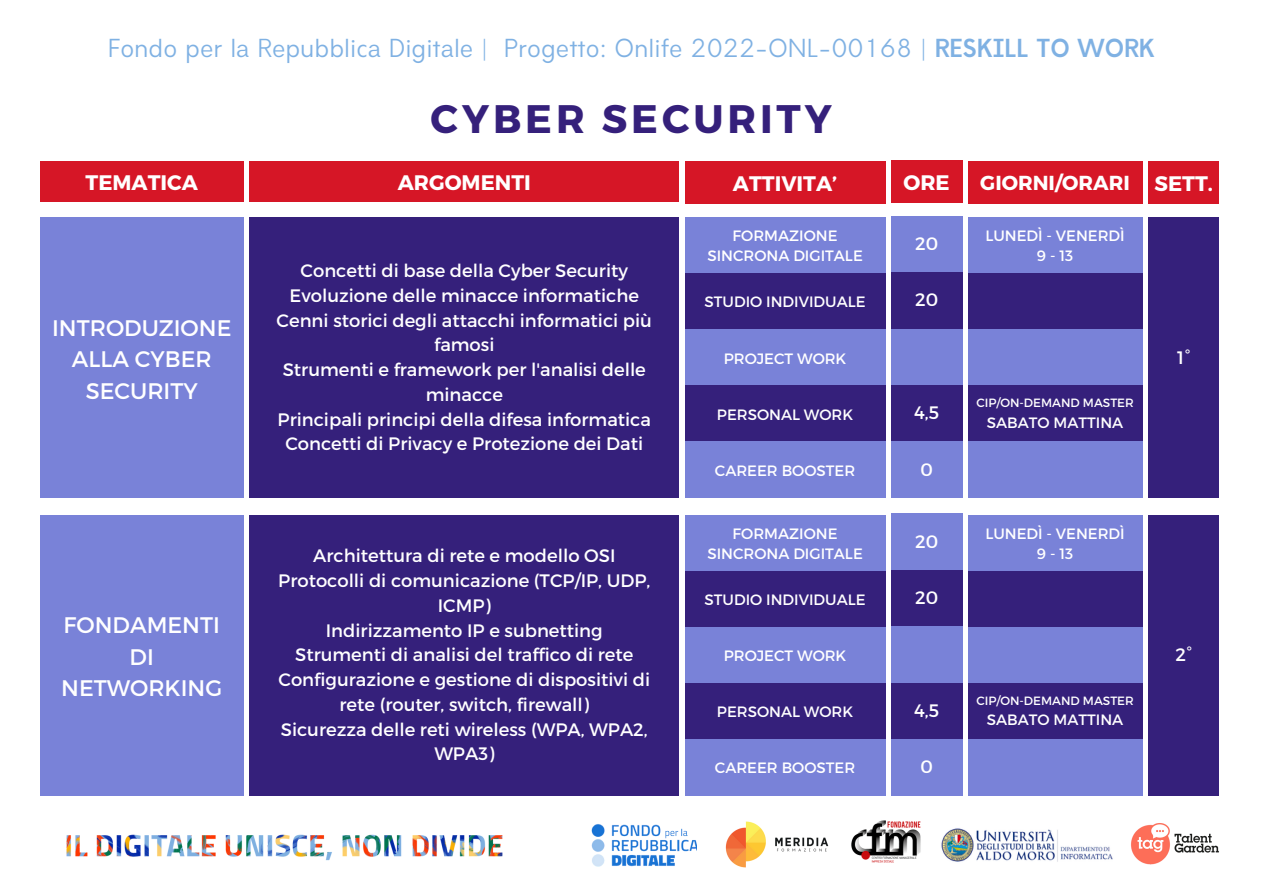
<style>
.page{position:relative;width:1263px;height:894px;background:#fff}
.page>*{position:absolute;margin:0;border:0;box-sizing:border-box;transform-origin:0 0}
.t1{font:700 39.75px "Montserrat";letter-spacing:.1em;color:#35207b}
.t2{font:24.3px "Amicale";color:#7fb1e3}
.t3{font:22.5px/31.5px "Montserrat";color:#fff;text-align:center}
.t4{font:700 21px "Montserrat";color:#fff}
.t5{font:700 20.25px "Montserrat";color:#fff}
.t6{font:18px/24.8px "Montserrat";color:#fff;text-align:center}
.t7{font:15px "Montserrat";color:#fff}
.t8{font:12px "Montserrat";color:#fff}
.s1{font-weight:700}
</style>
<div class="page">
<div style="left:250px;top:161px;width:429px;height:41px;background:#d61626"></div>
<div style="left:40px;top:161px;width:204px;height:41px;background:#d61626"></div>
<div style="left:685px;top:161px;width:200px;height:43px;background:#d61626"></div>
<div style="left:968px;top:161px;width:174px;height:43px;background:#d61626"></div>
<div style="left:891px;top:160px;width:71px;height:43px;background:#d61626"></div>
<div style="left:1148px;top:161px;width:71px;height:43px;background:#d61626"></div>
<div style="left:250px;top:217px;width:429px;height:281px;background:#35207b"></div>
<div style="left:250px;top:515px;width:429px;height:280px;background:#35207b"></div>
<div style="left:685px;top:217px;width:200px;height:56px;background:#7982d8"></div>
<div style="left:968px;top:217px;width:174px;height:56px;background:#7982d8"></div>
<div style="left:685px;top:515px;width:200px;height:56px;background:#7982d8"></div>
<div style="left:968px;top:515px;width:174px;height:56px;background:#7982d8"></div>
<div style="left:685px;top:273px;width:200px;height:56px;background:#35207b"></div>
<div style="left:968px;top:273px;width:174px;height:56px;background:#35207b"></div>
<div style="left:685px;top:571px;width:200px;height:56px;background:#35207b"></div>
<div style="left:968px;top:571px;width:174px;height:56px;background:#35207b"></div>
<div style="left:685px;top:329px;width:200px;height:57px;background:#7982d8"></div>
<div style="left:968px;top:329px;width:174px;height:57px;background:#7982d8"></div>
<div style="left:685px;top:627px;width:200px;height:56px;background:#7982d8"></div>
<div style="left:968px;top:627px;width:174px;height:56px;background:#7982d8"></div>
<div style="left:685px;top:386px;width:200px;height:56px;background:#35207b"></div>
<div style="left:968px;top:386px;width:174px;height:56px;background:#35207b"></div>
<div style="left:685px;top:683px;width:200px;height:56px;background:#35207b"></div>
<div style="left:968px;top:683px;width:174px;height:56px;background:#35207b"></div>
<div style="left:685px;top:442px;width:200px;height:56px;background:#7982d8"></div>
<div style="left:968px;top:442px;width:174px;height:56px;background:#7982d8"></div>
<div style="left:685px;top:739px;width:200px;height:56px;background:#7982d8"></div>
<div style="left:968px;top:739px;width:174px;height:56px;background:#7982d8"></div>
<div style="left:891px;top:216px;width:71px;height:56px;background:#7982d8"></div>
<div style="left:891px;top:513px;width:71px;height:56px;background:#7982d8"></div>
<div style="left:891px;top:272px;width:71px;height:56px;background:#35207b"></div>
<div style="left:891px;top:570px;width:71px;height:56px;background:#35207b"></div>
<div style="left:891px;top:329px;width:71px;height:56px;background:#7982d8"></div>
<div style="left:891px;top:626px;width:71px;height:56px;background:#7982d8"></div>
<div style="left:891px;top:385px;width:71px;height:56px;background:#35207b"></div>
<div style="left:891px;top:682px;width:71px;height:57px;background:#35207b"></div>
<div style="left:891px;top:442px;width:71px;height:56px;background:#7982d8"></div>
<div style="left:891px;top:739px;width:71px;height:56px;background:#7982d8"></div>
<div style="left:1148px;top:217px;width:71px;height:281px;background:#35207b"></div>
<div style="left:1148px;top:515px;width:71px;height:280px;background:#35207b"></div>
<div style="left:40px;top:217px;width:204px;height:281px;background:#7982d8"></div>
<div style="left:40px;top:515px;width:204px;height:280px;background:#7982d8"></div>
<img style="left:592px;top:824px;width:104px;height:43px">
<img style="left:66px;top:834px;width:437px;height:27px">
<img style="left:725px;top:821px;width:104px;height:47px">
<img style="left:1131px;top:823px;width:88px;height:42px">
<img style="left:851px;top:820px;width:70px;height:43px">
<img style="left:941px;top:828px;width:172px;height:34px">
<p class="t2" style="left:108px;top:39px;width:1048px">Fondo per la Repubblica Digitale | Progetto: Onlife 2022-ONL-00168 | <span class="s1">RESKILL TO WORK</span></p>
<p class="t1" style="left:431px;top:92px;width:403px">CYBER SECURITY</p>
<p class="t4" style="left:86px;top:168px;width:114px">TEMATICA</p>
<p class="t4" style="left:398px;top:168px;width:135px">ARGOMENTI</p>
<p class="t4" style="left:733px;top:170px;width:106px">ATTIVITA’</p>
<p class="t4" style="left:903px;top:168px;width:48px">ORE</p>
<p class="t5" style="left:980px;top:169px;width:151px">GIORNI/ORARI</p>
<p class="t4" style="left:1154px;top:170px;width:60px">SETT.</p>
<p class="t3" style="left:52px;top:311px;width:181px">INTRODUZIONE<br>ALLA CYBER<br>SECURITY</p>
<p class="t3" style="left:61px;top:608px;width:162px">FONDAMENTI<br>DI<br>NETWORKING</p>
<p class="t6" style="left:301px;top:257px;width:329px">Concetti di base della Cyber Security</p>
<p class="t6" style="left:290px;top:282px;width:351px">Evoluzione delle minacce informatiche</p>
<p class="t6" style="left:277px;top:307px;width:377px">Cenni storici degli attacchi informatici più famosi</p>
<p class="t6" style="left:283px;top:356px;width:365px">Strumenti e framework per l'analisi delle minacce</p>
<p class="t6" style="left:278px;top:406px;width:375px">Principali principi della difesa informatica</p>
<p class="t6" style="left:285px;top:430px;width:359px">Concetti di Privacy e Protezione dei Dati</p>
<p class="t6" style="left:313px;top:542px;width:304px">Architettura di rete e modello OSI</p>
<p class="t6" style="left:278px;top:567px;width:374px">Protocolli di comunicazione (TCP/IP, UDP,<br>ICMP)</p>
<p class="t6" style="left:326px;top:616px;width:278px">Indirizzamento IP e subnetting</p>
<p class="t6" style="left:295px;top:641px;width:340px">Strumenti di analisi del traffico di rete</p>
<p class="t6" style="left:278px;top:666px;width:373px">Configurazione e gestione di dispositivi di rete (router, switch, firewall)</p>
<p class="t6" style="left:281px;top:715px;width:368px">Sicurezza delle reti wireless (WPA, WPA2,<br>WPA3)</p>
<p class="t7" style="left:733px;top:226px;width:106px">FORMAZIONE</p>
<p class="t7" style="left:707px;top:246px;width:157px">SINCRONA DIGITALE</p>
<p class="t6" style="left:915px;top:230px;width:25px">20</p>
<p class="t7" style="left:985px;top:226px;width:141px">LUNEDÌ - VENERDÌ</p>
<p class="t7" style="left:1037px;top:246px;width:38px">9-13</p>
<p class="t7" style="left:705px;top:292px;width:162px">STUDIO INDIVIDUALE</p>
<p class="t6" style="left:915px;top:287px;width:25px">20</p>
<p class="t7" style="left:724px;top:348px;width:124px">PROJECT WORK</p>
<p class="t6" style="left:1177px;top:344px;width:15px">1°</p>
<p class="t7" style="left:717px;top:404px;width:138px">PERSONAL WORK</p>
<p class="t6" style="left:914px;top:399px;width:27px">4,5</p>
<p class="t8" style="left:976px;top:395px;width:159px">CIP/ON-DEMAND MASTER</p>
<p class="t7" style="left:987px;top:412px;width:138px">SABATO MATTINA</p>
<p class="t7" style="left:715px;top:460px;width:142px">CAREER BOOSTER</p>
<p class="t6" style="left:920px;top:456px;width:14px">0</p>
<p class="t7" style="left:733px;top:523px;width:106px">FORMAZIONE</p>
<p class="t7" style="left:707px;top:543px;width:157px">SINCRONA DIGITALE</p>
<p class="t6" style="left:915px;top:527px;width:25px">20</p>
<p class="t7" style="left:985px;top:523px;width:141px">LUNEDÌ - VENERDÌ</p>
<p class="t7" style="left:1037px;top:543px;width:38px">9-13</p>
<p class="t7" style="left:705px;top:589px;width:162px">STUDIO INDIVIDUALE</p>
<p class="t6" style="left:915px;top:584px;width:25px">20</p>
<p class="t7" style="left:724px;top:645px;width:124px">PROJECT WORK</p>
<p class="t6" style="left:1175px;top:641px;width:18px">2°</p>
<p class="t7" style="left:717px;top:701px;width:138px">PERSONAL WORK</p>
<p class="t6" style="left:914px;top:697px;width:27px">4,5</p>
<p class="t8" style="left:976px;top:692px;width:159px">CIP/ON-DEMAND MASTER</p>
<p class="t7" style="left:987px;top:709px;width:138px">SABATO MATTINA</p>
<p class="t7" style="left:715px;top:757px;width:142px">CAREER BOOSTER</p>
<p class="t6" style="left:920px;top:753px;width:14px">0</p>
</div>
